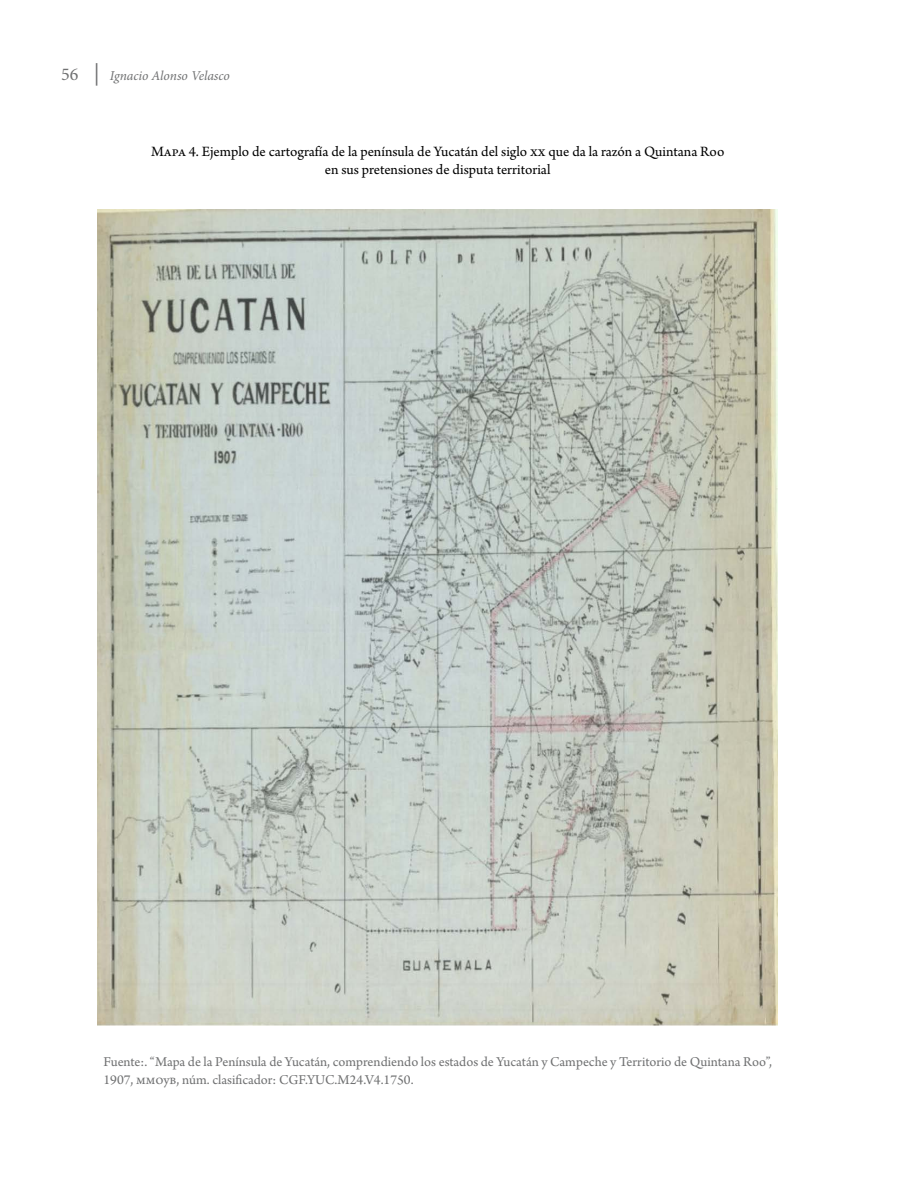
<style>
.page{position:relative;width:918px;height:1188px;background:#fff}
.page>*{position:absolute;margin:0;border:0;box-sizing:border-box;transform-origin:0 0}
.t1{font:15px/18px "Arno Pro";color:#000;text-align:center}
.t2{font:14.25px/18px "Arno Pro";color:#707172}
.t3{font:italic 13.5px "Minion Pro";letter-spacing:-.005em;color:#707172}
.s1{font-style:normal;font-size:18px}
.s2{font-style:normal;font-size:22.5px}
</style>
<div class="page">
<img style="left:98px;top:210px;width:680px;height:816px">
<p class="t3" style="left:61px;top:67px;width:170px"><span class="s1">56</span> <span class="s2">|</span> Ignacio Alonso Velasco</p>
<p class="t1" style="left:151px;top:143px;width:575px">Mapa 4. Ejemplo de cartografía de la península de Yucatán del siglo xx que da la razón a Quintana Roo en sus pretensiones de disputa territorial</p>
<p class="t2" style="left:103px;top:1054px;width:670px">Fuente:. “Mapa de la Península de Yucatán, comprendiendo los estados de Yucatán y Campeche y Territorio de Quintana Roo”,<br>1907, mmoyb, núm. clasificador: CGF.YUC.M24.V4.1750.</p>
</div>
